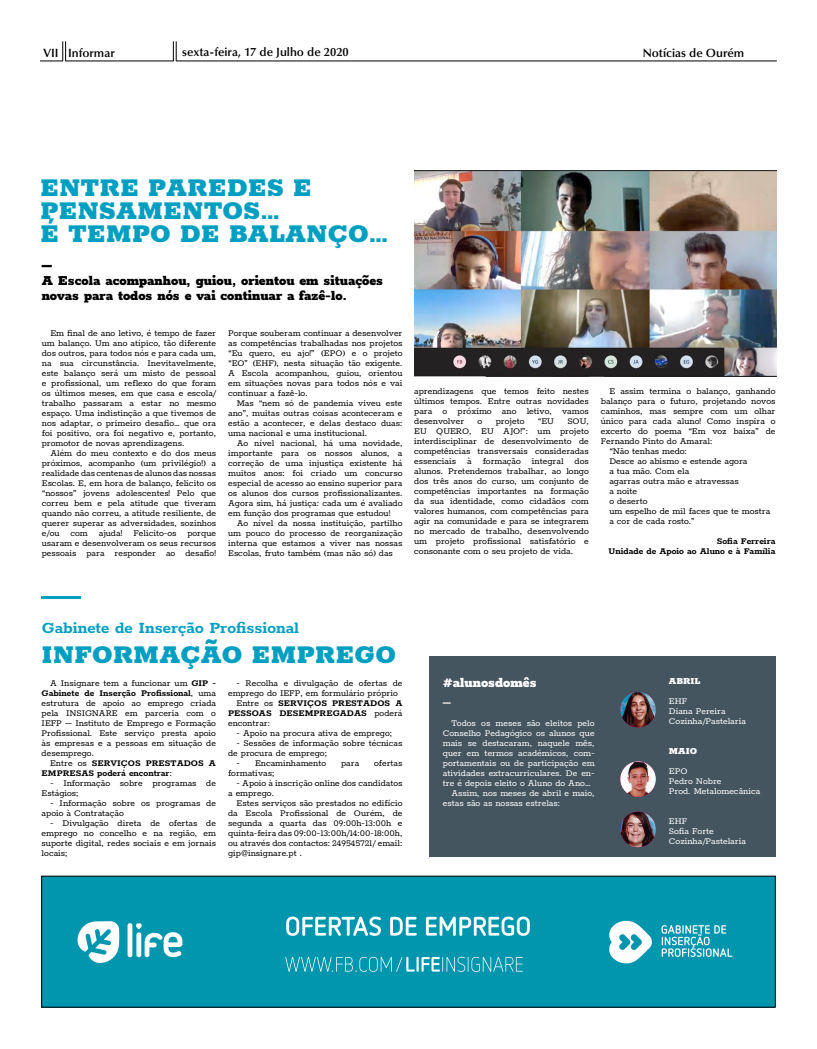
<style>
.page{position:relative;width:817px;height:1049px;background:#fff}
.page>*{position:absolute;margin:0;border:0;box-sizing:border-box;transform-origin:0 0}
.t1{font:900 28px/23px "Rokkitt";color:#009fc2}
.t2{font:700 18px "Rokkitt";color:#009fc2}
.t3{font:900 15px/15px "Rokkitt";color:#000}
.t4{font:900 15px/15px "Rokkitt";color:#fff}
.t5{font:600 12px "Optima LT Std";color:#000}
.t6{font:10px/10px "Rokkitt";color:#000;text-align:justify}
.t7{font:10px/10px "Rokkitt";color:#fff}
.t8{font:700 10px/10px "Rokkitt";color:#000;text-align:right}
.t9{font:900 10px "Rokkitt";color:#fff}
.s1{font-weight:700}
.s2{font-weight:400}
</style>
<div class="page">
<hr style="left:66px;top:61px;width:107px;height:1px;background:#000">
<hr style="left:176px;top:61px;width:600px;height:1px;background:#000">
<svg style="left:40px;top:41px;width:26px;height:21px"></svg>
<svg style="left:173px;top:41px;width:4px;height:20px"></svg>
<img style="left:43px;top:878px;width:730px;height:127px">
<hr style="left:41px;top:596px;width:40px;height:3px;background:#009fc2">
<img style="left:414px;top:171px;width:362px;height:205px">
<div style="left:429px;top:656px;width:346px;height:200px;background:#455560"></div>
<img style="left:620px;top:692px;width:35px;height:35px;border-radius:18px">
<img style="left:620px;top:761px;width:35px;height:36px;border-radius:18px">
<img style="left:620px;top:812px;width:35px;height:35px;border-radius:18px">
<p class="t5" style="left:44px;top:46px;width:73px">VII Informar</p>
<p class="t5" style="left:182px;top:45px;width:168px">sexta-feira, 17 de Julho de 2020</p>
<p class="t5" style="left:642px;top:46px;width:103px">Notícias de Ourém</p>
<h1 class="t1" style="left:40px;top:173px;width:267px">Entre paredes e pensamento</h1>
<h1 class="t1" style="left:40px;top:196px;width:242px;text-indent:203px">s… é tempo de balanço</h1>
<h1 class="t1" style="left:369px;top:219px;width:22px">…</h1>
<h3 class="t3" style="left:42px;top:257px;width:343px">–<br>A Escola acompanhou, guiou, orientou em situações novas para todos nós e vai continuar a fazê-lo.</h3>
<p class="t6" style="left:42px;top:327px;width:176px;text-indent:8px">Em final de ano letivo, é tempo de fazer um balanço. Um ano atípico, tão diferente dos outros, para todos nós e para cada um, na sua circunstância. Inevitavelmente, este balanço será um misto de pessoal e profissional, um reflexo do que foram os últimos meses, em que casa e escola/ trabalho passaram a estar no mesmo espaço. Uma indistinção a que tivemos de nos adaptar, o primeiro desafio… que ora foi positivo, ora foi negativo e, portanto, promotor de novas aprendizagens.</p>
<p class="t6" style="left:42px;top:447px;width:176px;text-indent:8px">Além do meu contexto e do dos meus próximos, acompanho (um privilégio!) a realidade das centenas de alunos das nossas Escolas. E, em hora de balanço, felicito os “nossos” jovens adolescentes! Pelo que correu bem e pela atitude que tiveram quando não correu, a atitude resiliente, de querer superar as adversidades, sozinhos e/ou com ajuda! Felicito-os porque usaram e desenvolveram os seus recursos pessoais para responder ao desafio!</p>
<p class="t6" style="left:228px;top:327px;width:176px">Porque souberam continuar a desenvolver as competências trabalhadas nos projetos “Eu quero, eu ajo!” (EPO) e o projeto “EO” (EHF), nesta situação tão exigente.<br>A Escola acompanhou, guiou, orientou em situações novas para todos nós e vai continuar a fazê-lo.</p>
<p class="t6" style="left:228px;top:397px;width:176px;text-indent:9px">Mas “nem só de pandemia viveu este ano”, muitas outras coisas aconteceram e estão a acontecer, e delas destaco duas: uma nacional e uma institucional.</p>
<p class="t6" style="left:228px;top:437px;width:176px;text-indent:9px">Ao nível nacional, há uma novidade, importante para os nossos alunos, a correção de uma injustiça existente há muitos anos: foi criado um concurso especial de acesso ao ensino superior para os alunos dos cursos profissionalizantes.<br>Agora sim, há justiça: cada um é avaliado em função dos programas que estudou!</p>
<p class="t6" style="left:228px;top:517px;width:176px;text-indent:9px">Ao nível da nossa instituição, partilho um pouco do processo de reorganização interna que estamos a viver nas nossas Escolas, fruto também (mas não só) das</p>
<p class="t6" style="left:414px;top:386px;width:176px">aprendizagens que temos feito nestes últimos tempos. Entre outras novidades para o próximo ano letivo, vamos desenvolver</p>
<p class="t6" style="left:477px;top:416px;width:6px">o</p>
<p class="t6" style="left:495px;top:416px;width:30px">projeto</p>
<p class="t6" style="left:537px;top:416px;width:18px">“EU</p>
<p class="t6" style="left:414px;top:416px;width:176px;text-indent:153px">SOU, EU QUERO, EU AJO!”: um projeto interdisciplinar de desenvolvimento de competências transversais consideradas essenciais à formação integral dos alunos. Pretendemos trabalhar, ao longo dos três anos do curso, um conjunto de competências importantes na formação da sua identidade, como cidadãos com valores humanos, com competências para agir na comunidade e para se integrarem no mercado de trabalho, desenvolvendo um projeto profissional satisfatório e consonante com o seu projeto de vida.</p>
<p class="t6" style="left:609px;top:386px;width:167px">E assim termina o balanço, ganhando</p>
<p class="t6" style="left:600px;top:396px;width:176px">balanço para o futuro, projetando novos</p>
<p class="t6" style="left:600px;top:406px;width:176px">caminhos, mas sempre com um olhar</p>
<p class="t6" style="left:600px;top:416px;width:176px">único para cada aluno! Como inspira o</p>
<p class="t6" style="left:600px;top:426px;width:176px">excerto do poema “Em voz baixa” de</p>
<p class="t6" style="left:600px;top:436px;width:113px">Fernando Pinto do Amaral:</p>
<p class="t6" style="left:609px;top:446px;width:79px">“Não tenhas medo:</p>
<p class="t6" style="left:609px;top:456px;width:139px">Desce ao abismo e estende agora</p>
<p class="t6" style="left:609px;top:466px;width:82px">a tua mão. Com ela</p>
<p class="t6" style="left:609px;top:476px;width:131px">agarras outra mão e atravessas</p>
<p class="t6" style="left:609px;top:486px;width:29px">a noite</p>
<p class="t6" style="left:609px;top:496px;width:40px">o deserto</p>
<p class="t6" style="left:609px;top:506px;width:162px">um espelho de mil faces que te mostra</p>
<p class="t6" style="left:609px;top:516px;width:87px">a cor de cada rosto.”</p>
<p class="t8" style="left:608px;top:536px;width:168px">Sofia Ferreira<br>Unidade de Apoio ao Aluno e à Família</p>
<h2 class="t2" style="left:42px;top:614px;width:259px">Gabinete de inserção profissional</h2>
<h1 class="t1" style="left:42px;top:640px;width:32px">Info</h1>
<h1 class="t1" style="left:113px;top:640px;width:69px">rmação</h1>
<h1 class="t1" style="left:251px;top:640px;width:41px">EMPR</h1>
<h1 class="t1" style="left:335px;top:640px;width:62px">EGO</h1>
<p class="t6" style="left:42px;top:677px;width:176px;text-indent:9px">A Insignare tem a funcionar um <span class="s1">GIP - Gabinete de Inserção Profissional</span>, uma estrutura de apoio ao emprego criada pela INSIGNARE em parceria com o IEFP – Instituto de Emprego e Formação Profissional. Este serviço presta apoio às empresas e a pessoas em situação de desemprego.</p>
<p class="t8" style="left:42px;top:757px;width:176px;text-align:left;text-indent:8px"><span class="s2">Entre os</span> SERVIÇOS PRESTADOS A<br>EMPRESAS poderá encontrar<span class="s2">:</span></p>
<p class="t6" style="left:42px;top:777px;width:176px;text-indent:8px">- Informação sobre programas de<br>Estágios;</p>
<p class="t6" style="left:42px;top:797px;width:176px;text-indent:8px">- Informação sobre os programas de apoio à Contratação</p>
<p class="t6" style="left:42px;top:817px;width:176px;text-indent:8px">- Divulgação direta de ofertas de emprego no concelho e na região, em suporte digital, redes sociais e em jornais locais;</p>
<p class="t6" style="left:236px;top:677px;width:167px">- Recolha e divulgação de ofertas de</p>
<p class="t6" style="left:228px;top:687px;width:171px">emprego do IEFP, em formulário próprio</p>
<p class="t8" style="left:236px;top:697px;width:167px"><span class="s2">Entre os</span> SERVIÇOS PRESTADOS A</p>
<p class="t8" style="left:228px;top:707px;width:176px">PESSOAS DESEMPREGADAS <span class="s2">poderá</span></p>
<p class="t6" style="left:228px;top:717px;width:44px">encontrar:</p>
<p class="t6" style="left:236px;top:727px;width:157px">- Apoio na procura ativa de emprego;</p>
<p class="t6" style="left:228px;top:737px;width:176px;text-indent:9px">- Sessões de informação sobre técnicas de procura de emprego;</p>
<p class="t6" style="left:236px;top:757px;width:91px">- Encaminhamento</p>
<p class="t6" style="left:341px;top:757px;width:20px">para</p>
<p class="t6" style="left:374px;top:757px;width:30px">ofertas</p>
<p class="t6" style="left:228px;top:767px;width:48px">formativas;</p>
<p class="t6" style="left:228px;top:777px;width:176px;text-indent:9px">- Apoio à inscrição online dos candidatos a emprego.</p>
<p class="t6" style="left:228px;top:797px;width:176px;text-indent:9px">Estes serviços são prestados no edifício da Escola Profissional de Ourém, de segunda a quarta das 09:00h-13:00h e quinta-feira das 09:00-13:00h/14:00-18:00h, ou através dos contactos: 249545721/ email: gip@insignare.pt .</p>
<h3 class="t4" style="left:443px;top:674px;width:95px">#alunosdomês _</h3>
<p class="t7" style="left:451px;top:717px;width:145px">Todos os meses são eleitos pelo</p>
<p class="t7" style="left:443px;top:727px;width:153px">Conselho Pedagógico os alunos que</p>
<p class="t7" style="left:443px;top:737px;width:153px">mais se destacaram, naquele mês,</p>
<p class="t7" style="left:443px;top:747px;width:153px">quer em termos académicos, com-</p>
<p class="t7" style="left:443px;top:757px;width:153px">portamentais ou de participação em</p>
<p class="t7" style="left:443px;top:767px;width:153px">atividades extracurriculares. De en-</p>
<p class="t7" style="left:443px;top:777px;width:149px">tre é depois eleito o Aluno do Ano…</p>
<p class="t7" style="left:451px;top:787px;width:145px">Assim, nos meses de abril e maio,</p>
<p class="t7" style="left:443px;top:797px;width:119px">estas são as nossas estrelas:</p>
<p class="t9" style="left:668px;top:673px;width:33px">ABRIL</p>
<p class="t7" style="left:668px;top:695px;width:79px">EHF<br>Diana Pereira<br>Cozinha/Pastelaria</p>
<p class="t9" style="left:668px;top:743px;width:30px">MAIO</p>
<p class="t7" style="left:668px;top:765px;width:93px">EPO<br>Pedro Nobre<br>Prod. Metalomecânica</p>
<p class="t7" style="left:668px;top:815px;width:79px">EHF<br>Sofia Forte<br>Cozinha/Pastelaria</p>
</div>
